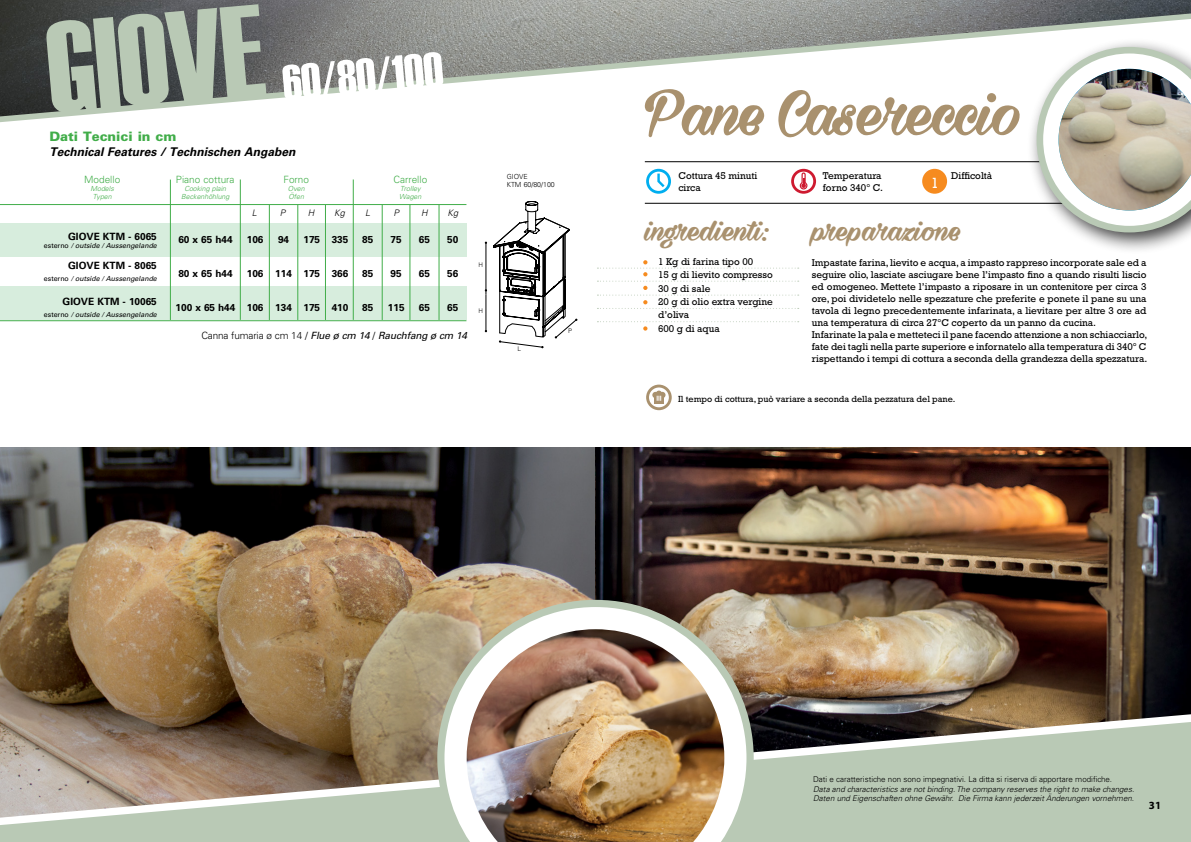
<style>
.page{position:relative;width:1191px;height:842px;background:#fff}
.page>*{position:absolute;margin:0;border:0;box-sizing:border-box;transform-origin:0 0}
.t1{font:130px "Haettenschweiler";color:#b9c9b5}
.t2{font:70px "Milasian Circa Bold PERSONAL";letter-spacing:-.02em;color:#a9916e}
.t3{font:50px "Haettenschweiler";color:#fff}
.t4{font:32.1px "Milasian Circa Bold PERSONAL";color:#a9916e}
.t5{font:15px "Rockwell";color:#fff}
.t6{font:900 13px "Univers LT Std";color:#41ad49}
.t7{font:italic 700 12px "Univers LT Std";color:#000}
.t8{font:700 11px "Myriad";color:#000}
.t9{font:10px/12px "Rockwell";color:#000}
.t10{font:700 10px "Univers LT Std";color:#000}
.t11{font:italic 10px "Univers LT Std";letter-spacing:-.015em;color:#000}
.t12{font:300 10px "Univers LT Std";color:#41ad49}
.t13{font:9px "Rockwell";color:#000}
.t14{font:italic 300 9px "Univers LT Std";color:#000}
.t15{font:italic 300 8px/9.6px "Univers LT Std";color:#000}
.t16{font:300 8px "Univers LT Std";color:#000}
.t17{font:italic 7px "Univers LT Std";color:#000}
.t18{font:italic 300 7px/8.4px "Univers LT Std";color:#41ad49;text-align:center}
.t19{font:300 7px/8px "Univers LT Std";color:#000}
.t20{font:300 6.4px "Univers LT Std";color:#000}
.s1{font-style:normal}
.s2{font-weight:300;font-style:normal}
</style>
<div class="page">
<img style="left:0;top:448px;width:1191px;height:266px">
<hr style="left:645px;top:162px;width:501px;height:1px;background:#000">
<hr style="left:645px;top:203px;width:501px;height:1px;background:#000">
<div style="left:646px;top:169px;width:25px;height:25px;border:3px solid #00aeef;border-radius:50%"></div>
<svg style="left:656px;top:171px;width:11px;height:19px"></svg>
<div style="left:923px;top:170px;width:22px;height:22px;background:#f68b1f;border-radius:50%"></div>
<div style="left:922px;top:169px;width:25px;height:25px;border:3px solid #f68b1f;border-radius:50%"></div>
<div style="left:791px;top:169px;width:25px;height:25px;border:3px solid #ce1a30;border-radius:50%"></div>
<svg style="left:799px;top:172px;width:9px;height:18px"></svg>
<div style="left:646px;top:385px;width:25px;height:25px;border:3px solid #a9916e;border-radius:50%"></div>
<svg style="left:652px;top:391px;width:13px;height:13px"></svg>
<div style="left:1026px;top:37px;width:165px;height:217px;background:#000;opacity:.75"></div>
<svg style="left:1036px;top:127px;width:155px;height:105px"></svg>
<img style="left:1058px;top:127px;width:133px;height:83px">
<svg style="left:597px;top:260px;width:201px;height:49px"></svg>
<svg style="left:597px;top:321px;width:201px;height:10px"></svg>
<svg style="left:0;top:122px;width:1191px;height:5px"></svg>
<img style="left:0;top:0;width:1191px;height:13px">
<svg style="left:0;top:13px;width:1191px;height:109px"></svg>
<svg style="left:0;top:714px;width:1191px;height:8px;background:#6b5a45"></svg>
<svg style="left:0;top:722px;width:1191px;height:120px;background:#a8ab99"></svg>
<div style="left:0;top:223px;width:466px;height:34px;background:#d7eddd"></div>
<div style="left:0;top:286px;width:466px;height:34px;background:#d7eddd"></div>
<hr style="left:0;top:204px;width:466px;height:1px;background:#41ad49">
<hr style="left:0;top:320px;width:466px;height:1px;background:#41ad49">
<hr style="left:240px;top:179px;width:1px;height:141px;background:#41ad49">
<hr style="left:170px;top:180px;width:1px;height:140px;background:#41ad49">
<hr style="left:269px;top:205px;width:1px;height:115px;background:#41ad49">
<hr style="left:382px;top:205px;width:1px;height:115px;background:#41ad49">
<hr style="left:298px;top:205px;width:1px;height:115px;background:#41ad49">
<hr style="left:410px;top:205px;width:1px;height:115px;background:#41ad49">
<hr style="left:325px;top:205px;width:1px;height:115px;background:#41ad49">
<hr style="left:439px;top:205px;width:1px;height:115px;background:#41ad49">
<hr style="left:353px;top:179px;width:1px;height:141px;background:#41ad49">
<hr style="left:486px;top:243px;width:1px;height:51px;background:#000">
<hr style="left:486px;top:294px;width:1px;height:37px;background:#000">
<svg style="left:493px;top:201px;width:84px;height:147px"></svg>
<svg style="left:437px;top:600px;width:316px;height:242px"></svg>
<img style="left:466px;top:629px;width:258px;height:213px">
<h1 class="t1" style="left:40px;top:-5px;width:219px;rotate:-5deg">GIOVE</h1>
<h3 class="t3" style="left:280px;top:55px;width:162px;rotate:-5deg">60/80/100</h3>
<h3 class="t6" style="left:49px;top:129px;width:128px">Dati Tecnici in cm</h3>
<p class="t7" style="left:49px;top:145px;width:248px">Technical Features / Technischen Angaben</p>
<p class="t12" style="left:84px;top:173px;width:38px">Modello</p>
<p class="t18" style="left:91px;top:184px;width:25px">Models<br>Typen</p>
<p class="t10" style="left:68px;top:231px;width:90px">GIOVE KTM - 6065</p>
<p class="t17" style="left:44px;top:242px;width:114px"><span class="s1">esterno</span> / outside / Aussengelande</p>
<p class="t10" style="left:68px;top:259px;width:90px">GIOVE KTM - 8065</p>
<p class="t17" style="left:44px;top:274px;width:114px"><span class="s1">esterno</span> / outside / Aussengelande</p>
<p class="t10" style="left:63px;top:295px;width:96px">GIOVE KTM - 10065</p>
<p class="t17" style="left:44px;top:310px;width:114px"><span class="s1">esterno</span> / outside / Aussengelande</p>
<p class="t12" style="left:393px;top:173px;width:35px">Carrello</p>
<p class="t18" style="left:399px;top:184px;width:24px;text-align:left">Trolley<br>Wagen</p>
<p class="t12" style="left:176px;top:173px;width:60px">Piano cottura</p>
<p class="t18" style="left:181px;top:184px;width:50px">Cooking plain<br>Beckenhöhlung</p>
<p class="t10" style="left:178px;top:234px;width:56px">60 x 65 h44</p>
<p class="t10" style="left:178px;top:268px;width:56px">80 x 65 h44</p>
<p class="t10" style="left:176px;top:302px;width:61px">100 x 65 h44</p>
<p class="t12" style="left:283px;top:173px;width:27px">Forno</p>
<p class="t18" style="left:288px;top:184px;width:18px;text-align:left">Oven<br>Öfen</p>
<p class="t14" style="left:252px;top:208px;width:7px">L</p>
<p class="t14" style="left:280px;top:208px;width:7px">P</p>
<p class="t14" style="left:308px;top:208px;width:8px">H</p>
<p class="t14" style="left:334px;top:208px;width:12px">Kg</p>
<p class="t14" style="left:365px;top:208px;width:7px">L</p>
<p class="t14" style="left:393px;top:208px;width:7px">P</p>
<p class="t14" style="left:421px;top:208px;width:8px">H</p>
<p class="t14" style="left:447px;top:208px;width:12px">Kg</p>
<p class="t10" style="left:362px;top:233px;width:13px">85</p>
<p class="t10" style="left:362px;top:267px;width:13px">85</p>
<p class="t10" style="left:362px;top:301px;width:13px">85</p>
<p class="t10" style="left:247px;top:233px;width:18px">106</p>
<p class="t10" style="left:247px;top:267px;width:18px">106</p>
<p class="t10" style="left:247px;top:301px;width:18px">106</p>
<p class="t10" style="left:447px;top:233px;width:13px">50</p>
<p class="t10" style="left:447px;top:267px;width:13px">56</p>
<p class="t10" style="left:447px;top:301px;width:13px">65</p>
<p class="t10" style="left:332px;top:233px;width:18px">335</p>
<p class="t10" style="left:332px;top:267px;width:18px">366</p>
<p class="t10" style="left:332px;top:301px;width:18px">410</p>
<p class="t10" style="left:419px;top:233px;width:13px">65</p>
<p class="t10" style="left:419px;top:267px;width:13px">65</p>
<p class="t10" style="left:419px;top:301px;width:13px">65</p>
<p class="t10" style="left:278px;top:233px;width:13px">94</p>
<p class="t10" style="left:275px;top:267px;width:18px">114</p>
<p class="t10" style="left:275px;top:301px;width:18px">134</p>
<p class="t10" style="left:303px;top:233px;width:18px">175</p>
<p class="t10" style="left:303px;top:267px;width:18px">175</p>
<p class="t10" style="left:303px;top:301px;width:18px">175</p>
<p class="t10" style="left:391px;top:233px;width:13px">75</p>
<p class="t10" style="left:391px;top:267px;width:13px">95</p>
<p class="t10" style="left:388px;top:301px;width:18px">115</p>
<p class="t11" style="left:201px;top:329px;width:267px"><span class="s2">Canna fumaria ø cm 14 /</span> Flue ø cm 14 <span class="s2">/</span> Rauchfang ø cm 14</p>
<p class="t20" style="left:478px;top:261px;width:6px">H</p>
<p class="t20" style="left:478px;top:306px;width:6px">H</p>
<p class="t19" style="left:507px;top:172px;width:50px">GIOVE<br>KTM 60/80/100</p>
<p class="t20" style="left:517px;top:345px;width:5px">L</p>
<p class="t20" style="left:568px;top:327px;width:5px">P</p>
<h2 class="t2" style="left:645px;top:69px;width:377px">Pane Casereccio</h2>
<p class="t9" style="left:678px;top:169px;width:80px">Cottura 45 minuti circa</p>
<p class="t9" style="left:823px;top:169px;width:62px">Temperatura forno 340° C.</p>
<p class="t9" style="left:951px;top:169px;width:43px">Difficoltà</p>
<h3 class="t5" style="left:931px;top:174px;width:10px">1</h3>
<h3 class="t4" style="left:645px;top:210px;width:126px">ingredienti:</h3>
<h3 class="t4" style="left:811px;top:210px;width:150px">preparazione</h3>
<p class="t9" style="left:658px;top:255px;width:116px;line-height:13.3px">1 Kg di farina tipo 00<br>15 g di lievito compresso<br>30 g di sale<br>20 g di olio extra vergine d’oliva<br>600 g di aqua</p>
<p class="t9" style="left:812px;top:256px;width:337px">Impastate farina, lievito e acqua, a impasto rappreso incorporate sale ed a seguire olio, lasciate asciugare bene l’impasto fino a quando risulti liscio ed omogeneo. Mettete l’impasto a riposare in un contenitore per circa 3 ore, poi dividetelo nelle spezzature che preferite e ponete il pane su una tavola di legno precedentemente infarinata, a lievitare per altre 3 ore ad una temperatura di circa 27°C coperto da un panno da cucina.<br>Infarinate la pala e metteteci il pane facendo attenzione a non schiacciarlo, fate dei tagli nella parte superiore e infornatelo alla temperatura di 340° C rispettando i tempi di cottura a seconda della grandezza della spezzatura.</p>
<p class="t13" style="left:678px;top:393px;width:279px">Il tempo di cottura, può variare a seconda della pezzatura del pane.</p>
<p class="t16" style="left:813px;top:774px;width:300px">Dati e caratteristiche non sono impegnativi. La ditta si riserva di apportare modifiche.</p>
<p class="t15" style="left:813px;top:784px;width:322px">Data and characteristics are not binding. The company reserves the right to make changes.<br>Daten und Eigenschaften ohne Gewähr. Die Firma kann jederzeit Änderungen vornehmen.</p>
<p class="t8" style="left:1149px;top:800px;width:14px">31</p>
</div>
